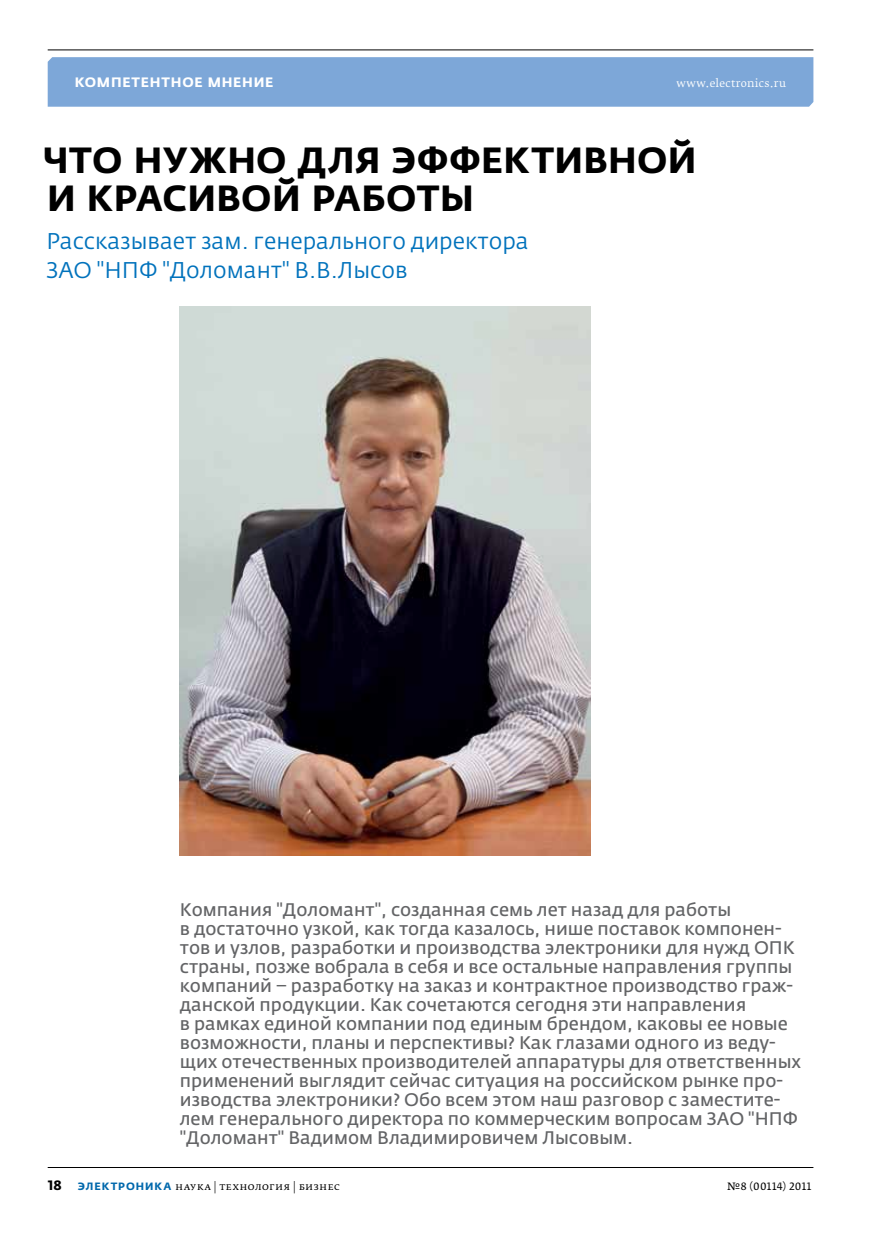
<style>
.page{position:relative;width:881px;height:1234px;background:#fff}
.page>*{position:absolute;margin:0;border:0;box-sizing:border-box;transform-origin:0 0}
.t1{font:700 36px/38.1px "Fedra Sans Pro";letter-spacing:.01em;color:#000}
.t2{font:22.5px/28.5px "Fedra Sans Pro";color:#0072bc}
.t3{font:18px/19px "Fedra Sans Pro";color:#636466}
.t4{font:700 13.5px "Fedra Sans Alt Pro";letter-spacing:.055em;color:#fff}
.t5{font:10.5px "Fedra Serif B Pro";letter-spacing:.035em;color:#000}
.t6{font:10.5px "Fedra Serif B Pro";letter-spacing:.03em;color:#fff}
.t7{font:10.5px "Fedra Serif A Pro";letter-spacing:.03em;color:#000}
.s1{font-family:"Fedra Sans Pro";font-weight:700;font-size:13.5px}
.s2{font-family:"Fedra Sans Alt Pro";font-weight:700;color:#0068ac}
</style>
<div class="page">
<div style="left:48px;top:57px;width:765px;height:50px;background:#7da7d8"></div>
<hr style="left:48px;top:49px;width:765px;height:1px;background:#000">
<hr style="left:48px;top:1166px;width:765px;height:1px;background:#000">
<img style="left:180px;top:306px;width:410px;height:549px">
<p class="t4" style="left:75px;top:74px;width:200px">Компетентное мнение</p>
<p class="t6" style="left:676px;top:77px;width:111px">www.electronics.ru</p>
<h1 class="t1" style="left:43px;top:141px;width:655px">Что нужно для эффективной и красивой работы</h1>
<p class="t2" style="left:46px;top:227px;width:483px">Рассказывает зам. генерального директора<br>ЗАО "НПФ "Доломант" В.В.Лысов</p>
<p class="t3" style="left:180px;top:899px;width:622px">Компания "Доломант", созданная семь лет назад для работы<br>в достаточно узкой, как тогда казалось, нише поставок компонен&shy;тов и узлов, разработки и производства электроники для нужд ОПК страны, позже вобрала в себя и все остальные направления группы компаний – разработку на заказ и контрактное производство граж&shy;данской продукции. Как сочетаются сегодня эти направления<br>в рамках единой компании под единым брендом, каковы ее новые возможности, планы и перспективы? Как глазами одного из веду&shy;щих отечественных производителей аппаратуры для ответственных применений выглядит сейчас ситуация на российском рынке про&shy;изводства электроники? Обо всем этом наш разговор с заместите&shy;лем генерального директора по коммерческим вопросам ЗАО "НПФ "Доломант" Вадимом Владимировичем Лысовым.</p>
<p class="t5" style="left:48px;top:1179px;width:294px"><span class="s1">18</span> <span class="s2">ЭЛЕКТРОНИКА</span> наука | технология | бизнес</p>
<p class="t7" style="left:726px;top:1179px;width:86px">№8 (00114) 2011</p>
</div>
